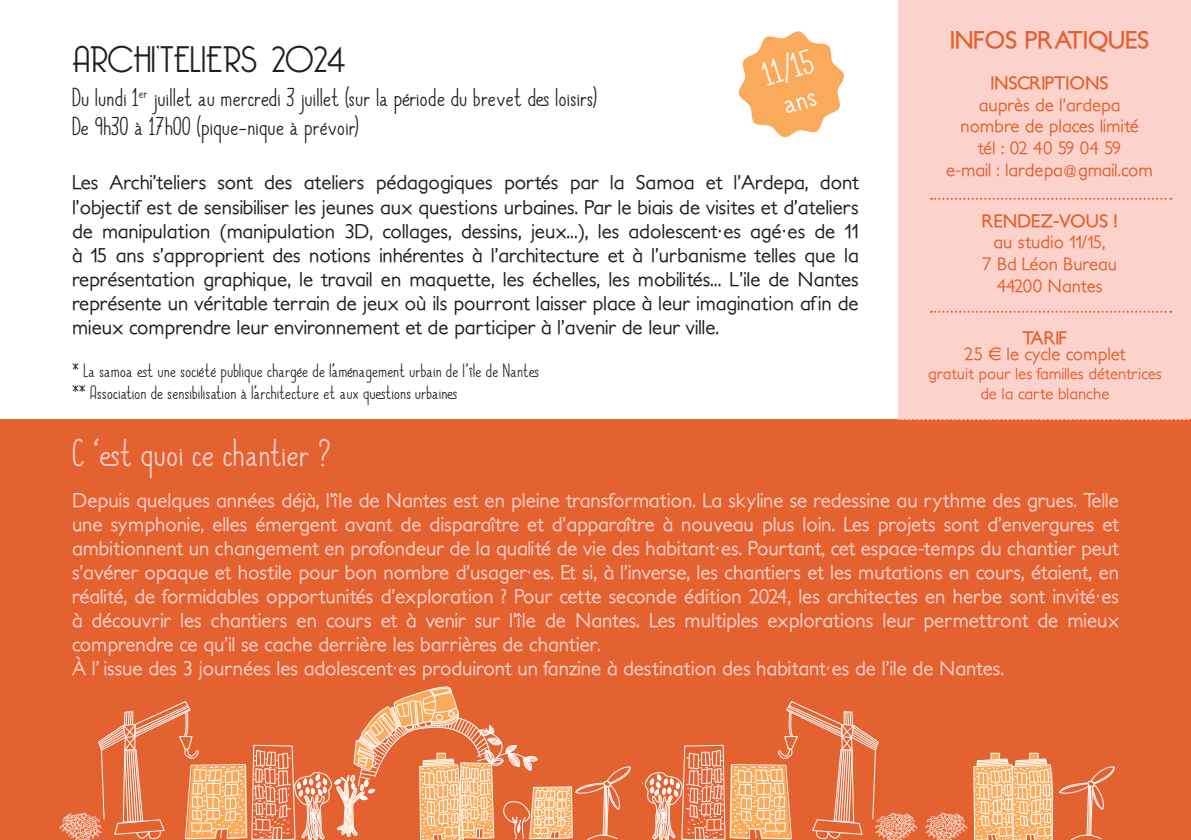
<style>
.page{position:relative;width:1191px;height:840px;background:#fff}
.page>*{position:absolute;margin:0;border:0;box-sizing:border-box;transform-origin:0 0}
.t1{font:36px "Always Together";letter-spacing:.025em;color:#fbd3cc}
.t2{font:300 36px "Bellerose";color:#231f20}
.t3{font:32px/32.8px "Always Together";color:#fff;text-align:center;scale:1.08 1}
.t4{font:24px/28.8px "Always Together";letter-spacing:.025em;color:#231f20}
.t5{font:700 24px "Petita";letter-spacing:-.04em;color:#e46130}
.t6{font:500 20px/24px "Petita";color:#fbd3cc}
.t7{font:500 20px/24px "Petita";color:#231f20;text-align:justify}
.t8{font:18px/21.6px "Always Together";letter-spacing:.025em;color:#231f20}
.t9{font:500 18px/21.6px "Petita";color:#e46130;text-align:center}
.t10{font:700 18px "Petita";letter-spacing:-.035em;color:#e46130}
.t11{font:500 16px/19.2px "Petita";color:#e46130;text-align:center}
</style>
<div class="page">
<div style="left:0;top:420px;width:1190px;height:419px;background:#e46130"></div>
<div style="left:898px;top:0;width:292px;height:420px;background:#fbd3cc"></div>
<svg style="left:59px;top:686px;width:572px;height:153px"></svg>
<svg style="left:1059px;top:766px;width:56px;height:73px"></svg>
<svg style="left:642px;top:701px;width:275px;height:138px"></svg>
<svg style="left:925px;top:752px;width:128px;height:87px"></svg>
<svg style="left:931px;top:198px;width:240px;height:2px"></svg>
<svg style="left:931px;top:310px;width:240px;height:2px"></svg>
<svg style="left:1px;top:419px;width:1190px;height:2px"></svg>
<svg style="left:738px;top:31px;width:106px;height:107px"></svg>
<h1 class="t2" style="left:72px;top:39px;width:275px">ARCHI’TELIERS 2024</h1>
<p class="t4" style="left:72px;top:82px;width:527px">Du lundi 1<sup>er</sup> juillet au mercredi 3 juillet (sur la période du brevet des loisirs)<br>De 9h30 à 17h00 (pique-nique à prévoir)</p>
<h2 class="t3" style="left:759px;top:58px;width:50px;rotate:-16deg">11/15 ans</h2>
<p class="t7" style="left:72px;top:171px;width:788px">Les Archi’teliers sont des ateliers pédagogiques portés par la Samoa et l’Ardepa, dont l’objectif est de sensibiliser les jeunes aux questions urbaines. Par le biais de visites et d’ateliers de manipulation (manipulation 3D, collages, dessins, jeux...), les adolescent·es agé·es de 11 à 15 ans s’approprient des notions inhérentes à l’architecture et à l’urbanisme telles que la représentation graphique, le travail en maquette, les échelles, les mobilités... L’ile de Nantes représente un véritable terrain de jeux où ils pourront laisser place à leur imagination afin de mieux comprendre leur environnement et de participer à l’avenir de leur ville.</p>
<p class="t8" style="left:72px;top:359px;width:468px">* La samoa est une société publique chargée de l’aménagement urbain de l’île de Nantes ** Association de sensibilisation à l’architecture et aux questions urbaines</p>
<h1 class="t1" style="left:72px;top:424px;width:260px">C ‘est quoi ce chantier ?</h1>
<p class="t5" style="left:950px;top:25px;width:201px">INFOS PRATIQUES</p>
<p class="t10" style="left:990px;top:72px;width:120px">INSCRIPTIONS</p>
<p class="t9" style="left:946px;top:94px;width:208px">auprès de l’ardepa<br>nombre de places limité<br>tél : 02 40 59 04 59<br>e-mail : lardepa@gmail.com</p>
<p class="t10" style="left:982px;top:209px;width:137px">RENDEZ-VOUS !</p>
<p class="t9" style="left:982px;top:232px;width:136px">au studio 11/15,<br>7 Bd Léon Bureau<br>44200 Nantes</p>
<p class="t10" style="left:1022px;top:327px;width:47px">TARIF</p>
<p class="t9" style="left:964px;top:343px;width:163px">25 € le cycle complet</p>
<p class="t11" style="left:928px;top:364px;width:235px">gratuit pour les familles détentrices de la carte blanche</p>
<p class="t6" style="left:72px;top:488px;width:1048px">Depuis quelques années déjà, l’île de Nantes est en pleine transformation. La skyline se redessine au rythme des grues. Telle une symphonie, elles émergent avant de disparaître et d’apparaître à nouveau plus loin. Les projets sont d’envergures et ambitionnent un changement en profondeur de la qualité de vie des habitant·es. Pourtant, cet espace-temps du chantier peut s’avérer opaque et hostile pour bon nombre d’usager·es. Et si, à l’inverse, les chantiers et les mutations en cours, étaient, en réalité, de formidables opportunités d’exploration ? Pour cette seconde édition 2024, les architectes en herbe sont invité·es à découvrir les chantiers en cours et à venir sur l’île de Nantes. Les multiples explorations leur permettront de mieux comprendre ce qu’il se cache derrière les barrières de chantier.<br>à l’ issue des 3 journées les adolescent·es produiront un fanzine à destination des habitant·es de l’ile de Nantes.</p>
</div>
